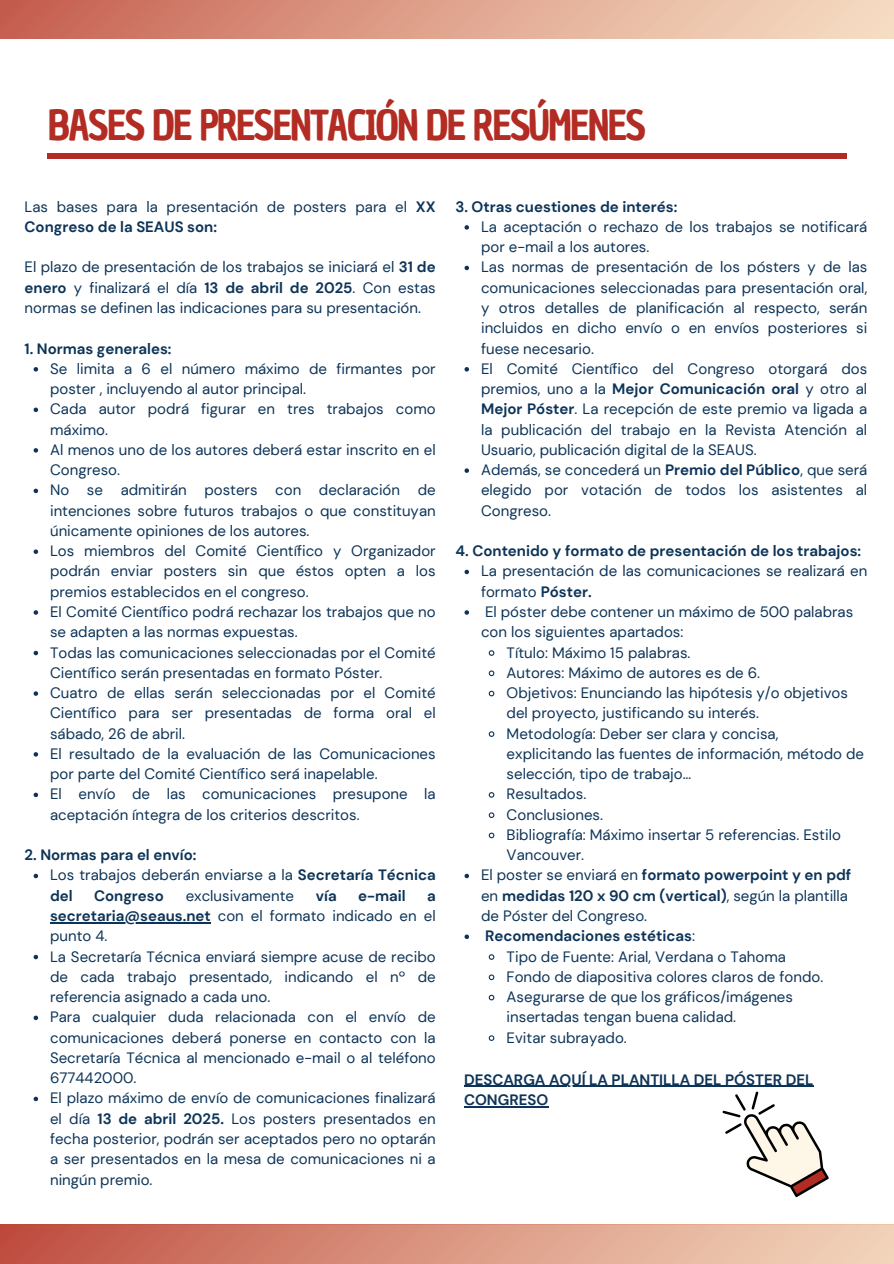
<style>
.page{position:relative;width:894px;height:1264px;background:#fff}
.page>*{position:absolute;margin:0;border:0;box-sizing:border-box;transform-origin:0 0}
.t1{font:40.35px "Chau Philomene One";letter-spacing:-.05em;color:#b22c23}
.t2{font:15px/20.2px "DM Sans";color:#0d3458}
.t3{font:700 15px/20.2px "DM Sans";color:#0d3458}
.s1{font-weight:700}
.s2{font-weight:400}
</style>
<div class="page">
<div style="left:48px;top:153px;width:798px;height:5px;background:#b22c23"></div>
<div style="left:0;top:0;width:893px;height:38px;background:linear-gradient(to right,#c66252,#f8e2c7)"></div>
<div style="left:0;top:1224px;width:893px;height:39px;background:linear-gradient(to right,#c05042,#f4d8bf)"></div>
<svg style="left:722px;top:1091px;width:106px;height:105px"></svg>
<svg style="left:34px;top:367px;width:4px;height:4px"></svg>
<svg style="left:34px;top:407px;width:4px;height:5px"></svg>
<svg style="left:34px;top:448px;width:4px;height:4px"></svg>
<svg style="left:34px;top:488px;width:4px;height:5px"></svg>
<svg style="left:34px;top:549px;width:4px;height:5px"></svg>
<svg style="left:34px;top:610px;width:4px;height:4px"></svg>
<svg style="left:34px;top:650px;width:4px;height:5px"></svg>
<svg style="left:34px;top:691px;width:4px;height:4px"></svg>
<svg style="left:34px;top:752px;width:4px;height:4px"></svg>
<svg style="left:34px;top:792px;width:4px;height:5px"></svg>
<svg style="left:34px;top:873px;width:4px;height:5px"></svg>
<hr style="left:50px;top:922px;width:161px;height:1px;background:#0d3458">
<svg style="left:34px;top:954px;width:4px;height:5px"></svg>
<svg style="left:34px;top:1015px;width:4px;height:5px"></svg>
<svg style="left:34px;top:1096px;width:4px;height:5px"></svg>
<svg style="left:464px;top:225px;width:5px;height:5px"></svg>
<svg style="left:464px;top:266px;width:5px;height:4px"></svg>
<svg style="left:464px;top:367px;width:5px;height:4px"></svg>
<svg style="left:464px;top:468px;width:5px;height:5px"></svg>
<svg style="left:464px;top:569px;width:5px;height:5px"></svg>
<svg style="left:464px;top:610px;width:5px;height:4px"></svg>
<svg style="left:488px;top:650px;width:7px;height:6px"></svg>
<svg style="left:488px;top:670px;width:7px;height:7px"></svg>
<svg style="left:488px;top:690px;width:7px;height:7px"></svg>
<svg style="left:488px;top:731px;width:7px;height:6px"></svg>
<svg style="left:488px;top:792px;width:7px;height:6px"></svg>
<svg style="left:488px;top:812px;width:7px;height:6px"></svg>
<svg style="left:488px;top:832px;width:7px;height:7px"></svg>
<svg style="left:464px;top:873px;width:5px;height:5px"></svg>
<svg style="left:464px;top:934px;width:5px;height:5px"></svg>
<svg style="left:488px;top:954px;width:7px;height:6px"></svg>
<svg style="left:488px;top:974px;width:7px;height:7px"></svg>
<svg style="left:488px;top:994px;width:7px;height:7px"></svg>
<svg style="left:488px;top:1035px;width:7px;height:6px"></svg>
<hr style="left:464px;top:1085px;width:349px;height:1px;background:#0d3458">
<hr style="left:464px;top:1106px;width:84px;height:1px;background:#0d3458">
<h1 class="t1" style="left:48px;top:98px;width:600px">BASES DE PRESENTACIÓN DE RESÚMENES</h1>
<p class="t2" style="left:25px;top:196px;width:412px">Las bases para la presentación de posters para el <span class="s1">XX<br>Congreso de la SEAUS son:</span></p>
<p class="t2" style="left:25px;top:257px;width:412px;text-align:justify">El plazo de presentación de los trabajos se iniciará el <span class="s1">31 de enero</span> y finalizará el día <span class="s1">13 de abril de 2025</span>. Con estas normas se definen las indicaciones para su presentación.</p>
<p class="t3" style="left:25px;top:338px;width:148px">1. Normas generales:</p>
<p class="t2" style="left:50px;top:358px;width:387px">Se limita a 6 el número máximo de firmantes por poster , incluyendo al autor principal.<br>Cada autor podrá figurar en tres trabajos como máximo.<br>Al menos uno de los autores deberá estar inscrito en el Congreso.<br>No se admitirán posters con declaración de intenciones sobre futuros trabajos o que constituyan únicamente opiniones de los autores.<br>Los miembros del Comité Científico y Organizador podrán enviar posters sin que éstos opten a los premios establecidos en el congreso.<br>El Comité Científico podrá rechazar los trabajos que no se adapten a las normas expuestas.<br>Todas las comunicaciones seleccionadas por el Comité Científico serán presentadas en formato Póster.<br>Cuatro de ellas serán seleccionadas por el Comité Científico para ser presentadas de forma oral el sábado, 26 de abril.<br>El resultado de la evaluación de las Comunicaciones por parte del Comité Científico será inapelable.<br>El envío de las comunicaciones presupone la aceptación íntegra de los criterios descritos.</p>
<p class="t3" style="left:50px;top:845px;width:387px;text-indent:-25px">2. Normas para el envío:<br><span class="s2">Los trabajos deberán enviarse a la</span> Secretaría Técnica del</p>
<p class="t3" style="left:94px;top:885px;width:71px">Congreso</p>
<p class="t2" style="left:186px;top:885px;width:110px">exclusivamente</p>
<p class="t3" style="left:316px;top:885px;width:22px">vía</p>
<p class="t3" style="left:358px;top:885px;width:49px">e-mail</p>
<p class="t2" style="left:50px;top:885px;width:387px;text-indent:377px"><span class="s1">a secretaria@seaus.net</span> con el formato indicado en el punto 4.<br>La Secretaría Técnica enviará siempre acuse de recibo de cada trabajo presentado, indicando el nº de referencia asignado a cada uno.<br>Para cualquier duda relacionada con el envío de comunicaciones deberá ponerse en contacto con la Secretaría Técnica al mencionado e-mail o al teléfono 677442000.<br>El plazo máximo de envío de comunicaciones finalizará el día <span class="s1">13 de abril 2025.</span> Los posters presentados en fecha posterior, podrán ser aceptados pero no optarán a ser presentados en la mesa de comunicaciones ni a ningún premio.</p>
<p class="t3" style="left:455px;top:196px;width:223px">3. Otras cuestiones de interés:</p>
<p class="t2" style="left:481px;top:217px;width:387px">La aceptación o rechazo de los trabajos se notificará por e-mail a los autores.<br>Las normas de presentación de los pósters y de las comunicaciones seleccionadas para presentación oral, y otros detalles de planificación al respecto, serán incluidos en dicho envío o en envíos posteriores si fuese necesario.<br>El Comité Científico del Congreso otorgará dos premios, uno a la <span class="s1">Mejor Comunicación oral</span> y otro al <span class="s1">Mejor Póster</span>. La recepción de este premio va ligada a la publicación del trabajo en la Revista Atención al Usuario, publicación digital de la SEAUS.<br>Además, se concederá un <span class="s1">Premio del Público</span>, que será elegido por votación de todos los asistentes al Congreso.</p>
<p class="t3" style="left:455px;top:541px;width:407px">4. Contenido y formato de presentación de los trabajos:</p>
<p class="t2" style="left:481px;top:561px;width:387px">La presentación de las comunicaciones se realizará en</p>
<p class="t2" style="left:481px;top:581px;width:112px">formato <span class="s1">Póster.</span></p>
<p class="t2" style="left:485px;top:601px;width:369px">El póster debe contener un máximo de 500 palabras</p>
<p class="t2" style="left:481px;top:622px;width:204px">con los siguientes apartados:</p>
<p class="t2" style="left:506px;top:642px;width:185px">Título: Máximo 15 palabras.</p>
<p class="t2" style="left:506px;top:662px;width:255px">Autores: Máximo de autores es de 6.</p>
<p class="t2" style="left:506px;top:683px;width:342px">Objetivos: Enunciando las hipótesis y/o objetivos</p>
<p class="t2" style="left:506px;top:703px;width:254px">del proyecto, justificando su interés.</p>
<p class="t2" style="left:506px;top:723px;width:273px">Metodología: Deber ser clara y concisa,</p>
<p class="t2" style="left:506px;top:743px;width:359px">explicitando las fuentes de información, método de</p>
<p class="t2" style="left:506px;top:764px;width:186px">selección, tipo de trabajo…</p>
<p class="t2" style="left:506px;top:784px;width:81px">Resultados.</p>
<p class="t2" style="left:506px;top:804px;width:98px">Conclusiones.</p>
<p class="t2" style="left:506px;top:824px;width:336px">Bibliografía: Máximo insertar 5 referencias. Estilo</p>
<p class="t2" style="left:506px;top:845px;width:79px">Vancouver.</p>
<p class="t3" style="left:481px;top:865px;width:371px"><span class="s2">El poster se enviará en</span> formato powerpoint y en pdf</p>
<p class="t3" style="left:481px;top:885px;width:368px"><span class="s2">en</span> medidas 120 x 90 cm (vertical)<span class="s2">, según la plantilla</span></p>
<p class="t2" style="left:481px;top:905px;width:168px">de Póster del Congreso.</p>
<p class="t3" style="left:485px;top:926px;width:211px">Recomendaciones estéticas<span class="s2">:</span></p>
<p class="t2" style="left:506px;top:946px;width:281px">Tipo de Fuente: Arial, Verdana o Tahoma</p>
<p class="t2" style="left:506px;top:966px;width:318px">Fondo de diapositiva colores claros de fondo.</p>
<p class="t2" style="left:506px;top:986px;width:288px">Asegurarse de que los gráficos/imágenes</p>
<p class="t2" style="left:506px;top:1007px;width:231px">insertadas tengan buena calidad.</p>
<p class="t2" style="left:506px;top:1027px;width:122px">Evitar subrayado.</p>
<p class="t3" style="left:464px;top:1069px;width:351px">DESCARGA AQUÍ LA PLANTILLA DEL PÓSTER DEL<br>CONGRESO</p>
</div>
